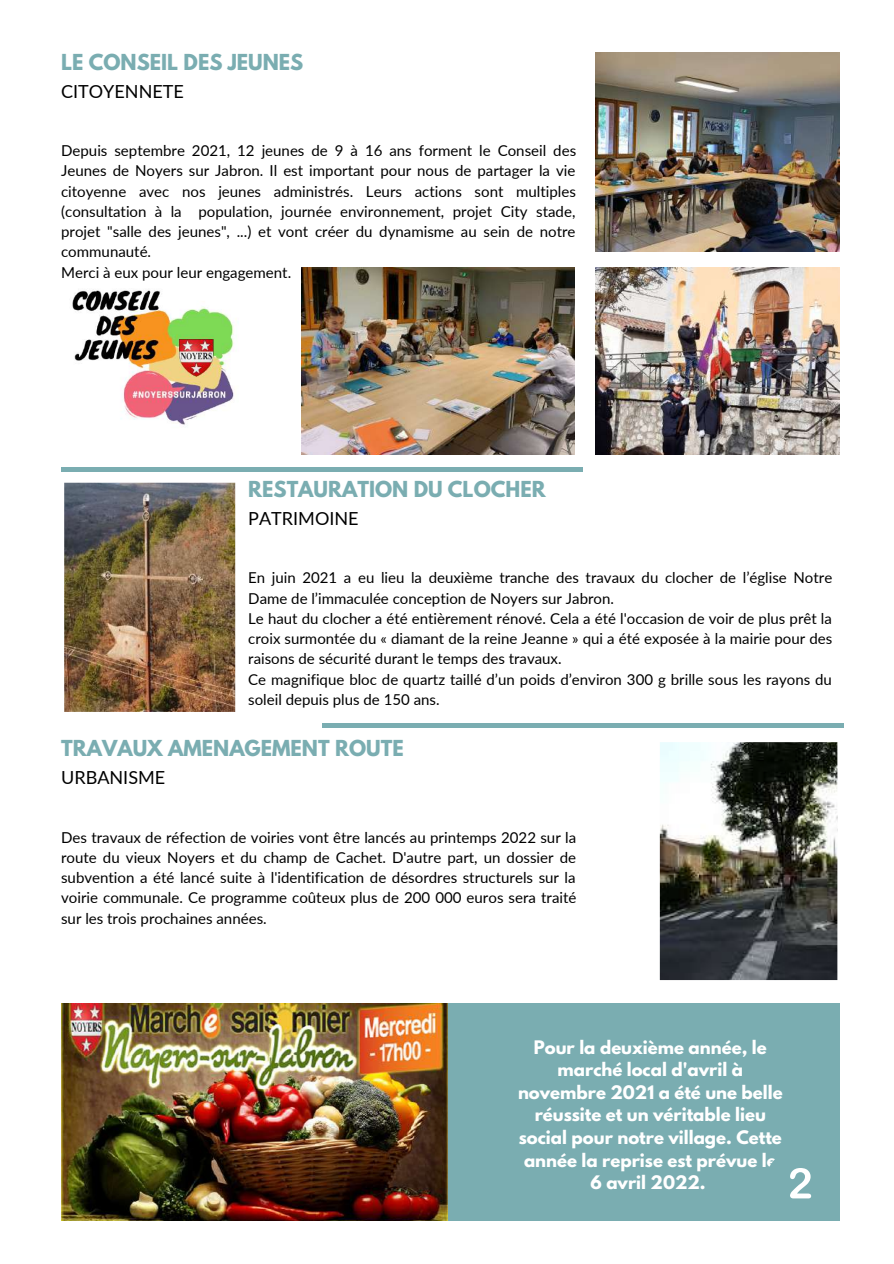
<style>
.page{position:relative;width:894px;height:1264px;background:#fff}
.page>*{position:absolute;margin:0;border:0;box-sizing:border-box;transform-origin:0 0}
.t1{font:700 19.5px "League Spartan";color:#7aadb1}
.t2{font:18px "Lato";color:#000}
.t3{font:700 16.5px/22.5px "League Spartan";color:#fff;text-align:center}
.t4{font:15px/20.2px "Lato";color:#000}
</style>
<div class="page">
<div style="left:433px;top:1003px;width:406px;height:217px;background:#7aadb1"></div>
<img style="left:595px;top:52px;width:244px;height:200px">
<div style="left:61px;top:467px;width:521px;height:5px;background:#7aadb1"></div>
<img style="left:64px;top:482px;width:172px;height:230px">
<img style="left:61px;top:1003px;width:386px;height:217px">
<div style="left:322px;top:723px;width:521px;height:5px;background:#7aadb1"></div>
<img style="left:595px;top:267px;width:244px;height:187px">
<img style="left:301px;top:267px;width:273px;height:187px">
<img style="left:72px;top:289px;width:162px;height:136px">
<img style="left:659px;top:742px;width:179px;height:239px">
<svg style="left:790px;top:1168px;width:20px;height:30px"></svg>
<h1 class="t1" style="left:61px;top:52px;width:244px">LE CONSEIL DES JEUNES</h1>
<p class="t2" style="left:61px;top:80px;width:124px">CITOYENNETE</p>
<p class="t4" style="left:61px;top:140px;width:516px">Depuis septembre 2021, 12 jeunes de 9 à 16 ans forment le Conseil des Jeunes de Noyers sur Jabron. Il est important pour nous de partager la vie citoyenne avec nos jeunes administrés. Leurs actions sont multiples (consultation à la population, journée environnement, projet City stade, projet "salle des jeunes", ...) et vont créer du dynamisme au sein de notre communauté.<br>Merci à eux pour leur engagement.</p>
<h1 class="t1" style="left:248px;top:479px;width:299px">RESTAURATION DU CLOCHER</h1>
<p class="t2" style="left:248px;top:507px;width:112px">PATRIMOINE</p>
<p class="t4" style="left:248px;top:567px;width:585px">En juin 2021 a eu lieu la deuxième tranche des travaux du clocher de l’église Notre Dame de l’immaculée conception de Noyers sur Jabron.<br>Le haut du clocher a été entièrement rénové. Cela a été l'occasion de voir de plus prêt la croix surmontée du « diamant de la reine Jeanne » qui a été exposée à la mairie pour des raisons de sécurité durant le temps des travaux.<br>Ce magnifique bloc de quartz taillé d’un poids d’environ 300 g brille sous les rayons du soleil depuis plus de 150 ans.</p>
<h1 class="t1" style="left:61px;top:738px;width:344px">TRAVAUX AMENAGEMENT ROUTE</h1>
<p class="t2" style="left:61px;top:766px;width:106px">URBANISME</p>
<p class="t4" style="left:61px;top:826px;width:516px;text-align:justify">Des travaux de réfection de voiries vont être lancés au printemps 2022 sur la route du vieux Noyers et du champ de Cachet. D'autre part, un dossier de subvention a été lancé suite à l'identification de désordres structurels sur la voirie communale. Ce programme coûteux plus de 200 000 euros sera traité sur les trois prochaines années.</p>
<p class="t3" style="left:518px;top:1038px;width:266px">Pour la deuxième année, le marché local d'avril à novembre 2021 a été une belle réussite et un véritable lieu social pour notre village. Cette année la reprise est prévue le<br>6 avril 2022.</p>
</div>
